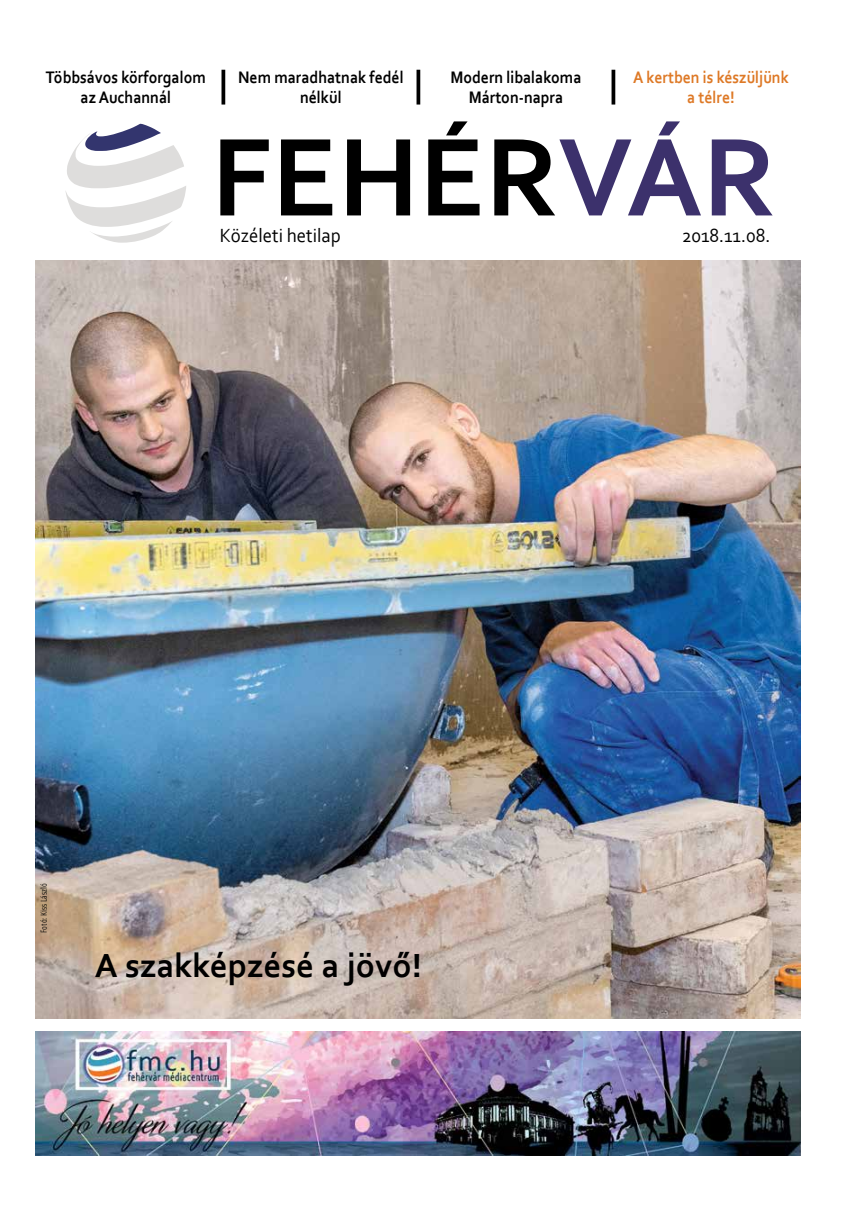
<style>
.page{position:relative;width:851px;height:1205px;background:#fff}
.page>*{position:absolute;margin:0;border:0;box-sizing:border-box;transform-origin:0 0}
.t1{font:700 116.25px "Corbel";color:#000}
.t2{font:700 35px "Corbel";color:#000}
.t3{font:20px "Corbel";color:#000;scale:.94 1}
.t4{font:700 17.5px/20px "Corbel";color:#000;text-align:center;scale:.9 1}
.t5{font:700 17.5px/20px "Corbel";color:#de7926;text-align:center;scale:.9 1}
.t6{font:8.75px "Solex";color:#000}
.s1{color:#3c316c}
</style>
<div class="page">
<svg style="left:65px;top:124px;width:121px;height:119px"></svg>
<svg style="left:221px;top:70px;width:4px;height:35px"></svg>
<svg style="left:416px;top:70px;width:4px;height:35px"></svg>
<svg style="left:611px;top:70px;width:4px;height:35px"></svg>
<img style="left:35px;top:260px;width:765px;height:759px">
<img style="left:35px;top:1031px;width:765px;height:124px">
<p class="t4" style="left:46px;top:66px;width:179px">Többsávos körforgalom az Auchannál</p>
<p class="t4" style="left:238px;top:66px;width:185px">Nem maradhatnak fedél nélkül</p>
<h1 class="t1" style="left:211px;top:105px;width:566px">FEHÉR<span class="s1">VÁR</span></h1>
<p class="t3" style="left:220px;top:223px;width:130px">Közéleti hetilap</p>
<p class="t3" style="left:682px;top:223px;width:95px">2018.11.08.</p>
<p class="t4" style="left:450px;top:66px;width:147px">Modern libalakoma<br>Márton-napra</p>
<p class="t5" style="left:633px;top:66px;width:175px">A kertben is készüljünk a télre!</p>
<p class="t6" style="left:38px;top:933px;width:51px;rotate:-90deg">Fotó: Kiss László</p>
<h2 class="t2" style="left:95px;top:944px;width:329px">A szakképzésé a jövő!</h2>
</div>
